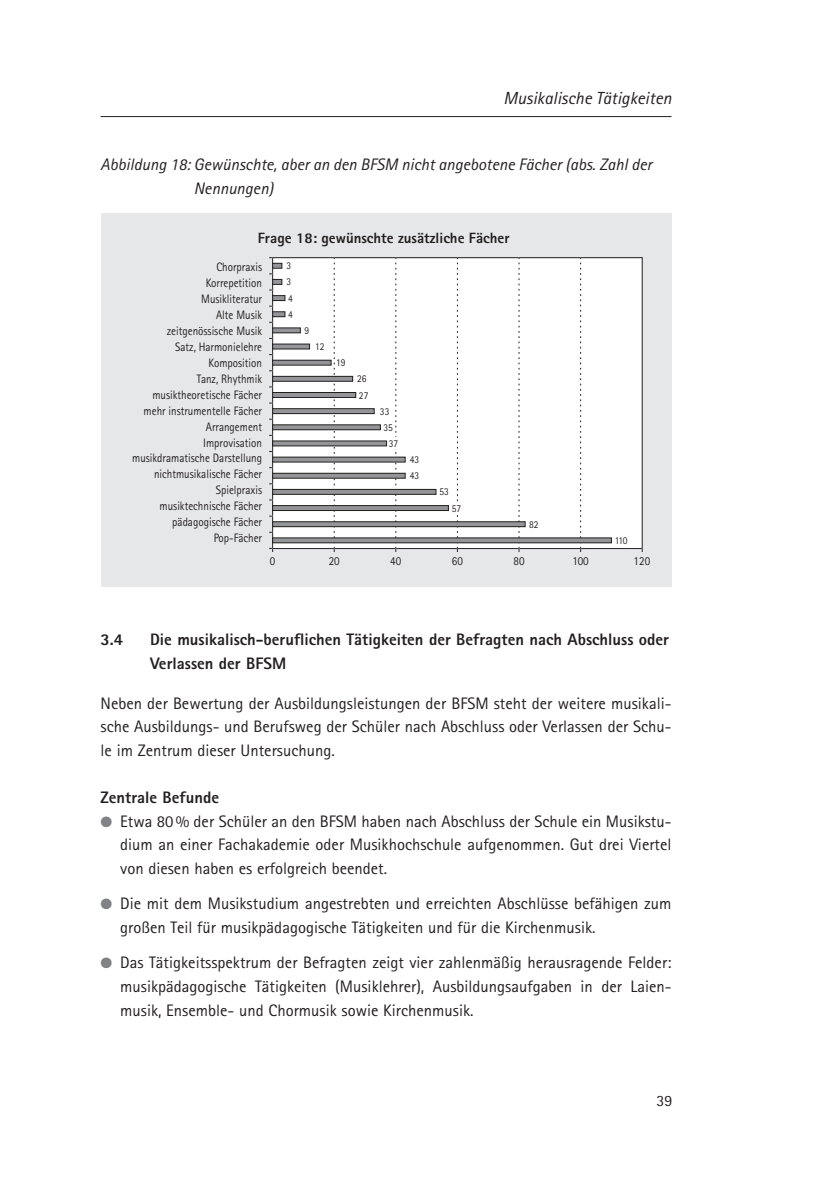
<style>
.page{position:relative;width:818px;height:1190px;background:#fff}
.page>*{position:absolute;margin:0;border:0;box-sizing:border-box;transform-origin:0 0}
.t1{font:italic 17.5px "Rotis Sans Serif";color:#231f20}
.t2{font:16.62px/23.6px "Rotis Sans Serif";color:#231f20;text-align:justify}
.t3{font:800 16.62px/23.6px "Rotis Sans Serif";color:#231f20}
.t4{font:italic 16.62px/23.6px "Rotis Sans Serif";color:#231f20}
.t5{font:15.75px "Rotis Sans Serif";color:#231f20}
.t6{font:800 14.88px "Rotis Sans Serif";color:#231f20}
.t7{font:12.25px/15.9px "Rotis Sans Serif";color:#231f20;text-align:right;scale:.9 1}
.t8{font:10.5px/16.1px "Rotis Sans Serif";color:#231f20;scale:.9 1}
.s1{color:#808285}
</style>
<div class="page">
<hr style="left:100px;top:116px;width:571px;height:1px;background:#231f20">
<div style="left:100px;top:213px;width:571px;height:374px;background:#e6e7e8"></div>
<div style="left:272px;top:258px;width:370px;height:291px;background:#fff"></div>
<div style="left:272px;top:257px;width:370px;height:292px;border:1px solid #231f20"></div>
<svg style="left:333px;top:258px;width:1px;height:294px"></svg>
<svg style="left:395px;top:258px;width:1px;height:294px"></svg>
<svg style="left:457px;top:258px;width:1px;height:294px"></svg>
<svg style="left:518px;top:258px;width:1px;height:294px"></svg>
<svg style="left:580px;top:258px;width:1px;height:294px"></svg>
<div style="left:393px;top:437px;width:6px;height:13px;background:#fff"></div>
<div style="left:453px;top:502px;width:7px;height:11px;background:#fff"></div>
<div style="left:272px;top:263px;width:10px;height:5px;background:#939598"></div>
<div style="left:272px;top:263px;width:10px;height:6px;border:1px solid #231f20"></div>
<div style="left:272px;top:279px;width:10px;height:5px;background:#939598"></div>
<div style="left:272px;top:279px;width:10px;height:6px;border:1px solid #231f20"></div>
<div style="left:272px;top:296px;width:13px;height:5px;background:#939598"></div>
<div style="left:272px;top:295px;width:13px;height:6px;border:1px solid #231f20"></div>
<div style="left:272px;top:312px;width:13px;height:5px;background:#939598"></div>
<div style="left:272px;top:311px;width:13px;height:6px;border:1px solid #231f20"></div>
<div style="left:272px;top:328px;width:28px;height:5px;background:#939598"></div>
<div style="left:272px;top:327px;width:29px;height:6px;border:1px solid #231f20"></div>
<div style="left:272px;top:344px;width:37px;height:5px;background:#939598"></div>
<div style="left:272px;top:344px;width:38px;height:5px;border:1px solid #231f20"></div>
<div style="left:272px;top:360px;width:59px;height:5px;background:#939598"></div>
<div style="left:272px;top:360px;width:59px;height:6px;border:1px solid #231f20"></div>
<div style="left:272px;top:376px;width:80px;height:5px;background:#939598"></div>
<div style="left:272px;top:376px;width:81px;height:6px;border:1px solid #231f20"></div>
<hr style="left:272px;top:393px;width:83px;height:4px;background:#939598">
<div style="left:272px;top:392px;width:84px;height:6px;border:1px solid #231f20"></div>
<div style="left:272px;top:409px;width:102px;height:5px;background:#939598"></div>
<div style="left:272px;top:408px;width:102px;height:6px;border:1px solid #231f20"></div>
<div style="left:272px;top:425px;width:108px;height:5px;background:#939598"></div>
<div style="left:272px;top:424px;width:108px;height:6px;border:1px solid #231f20"></div>
<div style="left:272px;top:441px;width:114px;height:5px;background:#939598"></div>
<div style="left:272px;top:441px;width:115px;height:5px;border:1px solid #231f20"></div>
<div style="left:272px;top:457px;width:133px;height:5px;background:#939598"></div>
<div style="left:272px;top:457px;width:133px;height:6px;border:1px solid #231f20"></div>
<div style="left:272px;top:473px;width:133px;height:5px;background:#939598"></div>
<div style="left:272px;top:473px;width:133px;height:6px;border:1px solid #231f20"></div>
<div style="left:272px;top:489px;width:164px;height:5px;background:#939598"></div>
<div style="left:272px;top:489px;width:164px;height:6px;border:1px solid #231f20"></div>
<div style="left:272px;top:506px;width:176px;height:5px;background:#939598"></div>
<div style="left:272px;top:505px;width:176px;height:6px;border:1px solid #231f20"></div>
<div style="left:272px;top:522px;width:253px;height:5px;background:#939598"></div>
<div style="left:272px;top:521px;width:253px;height:6px;border:1px solid #231f20"></div>
<div style="left:272px;top:538px;width:339px;height:5px;background:#939598"></div>
<div style="left:272px;top:537px;width:339px;height:6px;border:1px solid #231f20"></div>
<p class="t1" style="left:503px;top:92px;width:169px">Musikalische Tätigkeiten</p>
<p class="t4" style="left:194px;top:154px;width:459px;text-indent:-93px">Abbildung 18: Gewünschte, aber an den BFSM nicht angebotene Fächer (abs. Zahl der<br>Nennungen)</p>
<p class="t6" style="left:258px;top:233px;width:253px">Frage 18: gewünschte zusätzliche Fächer</p>
<p class="t7" style="left:132px;top:260px;width:146px">Chorpraxis<br>Korrepetition<br>Musikliteratur<br>Alte Musik<br>zeitgenössische Musik<br>Satz, Harmonielehre<br>Komposition<br>Tanz, Rhythmik musiktheoretische Fächer mehr instrumentelle Fächer<br>Arrangement<br>Improvisation musikdramatische Darstellung nichtmusikalische Fächer<br>Spielpraxis<br>musiktechnische Fächer pädagogische Fächer<br>Pop-Fächer</p>
<p class="t7" style="left:270px;top:554px;width:8px">0</p>
<p class="t7" style="left:328px;top:554px;width:14px">20</p>
<p class="t7" style="left:390px;top:554px;width:14px">40</p>
<p class="t7" style="left:452px;top:554px;width:14px">60</p>
<p class="t7" style="left:513px;top:554px;width:14px">80</p>
<p class="t7" style="left:572px;top:554px;width:19px">100</p>
<p class="t7" style="left:633px;top:554px;width:20px">120</p>
<p class="t8" style="left:286px;top:259px;width:9px">3<br>3<br>4<br>4</p>
<p class="t8" style="left:304px;top:323px;width:7px">9</p>
<p class="t8" style="left:315px;top:340px;width:12px">12</p>
<p class="t8" style="left:336px;top:356px;width:12px">19</p>
<p class="t8" style="left:357px;top:372px;width:14px">26<br>27</p>
<p class="t8" style="left:380px;top:404px;width:12px">33</p>
<p class="t8" style="left:383px;top:420px;width:12px">35</p>
<p class="t8" style="left:388px;top:436px;width:12px">37</p>
<p class="t8" style="left:409px;top:453px;width:12px">43<br>43</p>
<p class="t8" style="left:439px;top:485px;width:12px">53</p>
<p class="t8" style="left:451px;top:501px;width:12px">57</p>
<p class="t8" style="left:529px;top:517px;width:12px">82</p>
<p class="t8" style="left:614px;top:533px;width:16px">110</p>
<p class="t3" style="left:100px;top:630px;width:24px">3.4</p>
<p class="t3" style="left:150px;top:630px;width:520px">Die musikalisch-beruflichen Tätigkeiten der Befragten nach Abschluss oder<br>Verlassen der BFSM</p>
<p class="t2" style="left:100px;top:693px;width:572px">Neben der Bewertung der Ausbildungsleistungen der BFSM steht der weitere musikali&shy;sche Ausbildungs- und Berufsweg der Schüler nach Abschluss oder Verlassen der Schu&shy;le im Zentrum dieser Untersuchung.</p>
<p class="t3" style="left:100px;top:787px;width:120px">Zentrale Befunde</p>
<p class="t2" style="left:120px;top:811px;width:552px;text-indent:-20px"><span class="s1">●</span> Etwa 80% der Schüler an den BFSM haben nach Abschluss der Schule ein Musikstu&shy;dium an einer Fachakademie oder Musikhochschule aufgenommen. Gut drei Viertel von diesen haben es erfolgreich beendet.</p>
<p class="t2" style="left:120px;top:894px;width:552px;text-indent:-20px"><span class="s1">●</span> Die mit dem Musikstudium angestrebten und erreichten Abschlüsse befähigen zum großen Teil für musikpädagogische Tätigkeiten und für die Kirchenmusik.</p>
<p class="t2" style="left:120px;top:953px;width:552px;text-indent:-20px"><span class="s1">●</span> Das Tätigkeitsspektrum der Befragten zeigt vier zahlenmäßig herausragende Felder: musikpädagogische Tätigkeiten (Musiklehrer), Ausbildungsaufgaben in der Laien&shy;musik, Ensemble- und Chormusik sowie Kirchenmusik.</p>
<p class="t5" style="left:656px;top:1095px;width:17px">39</p>
</div>
